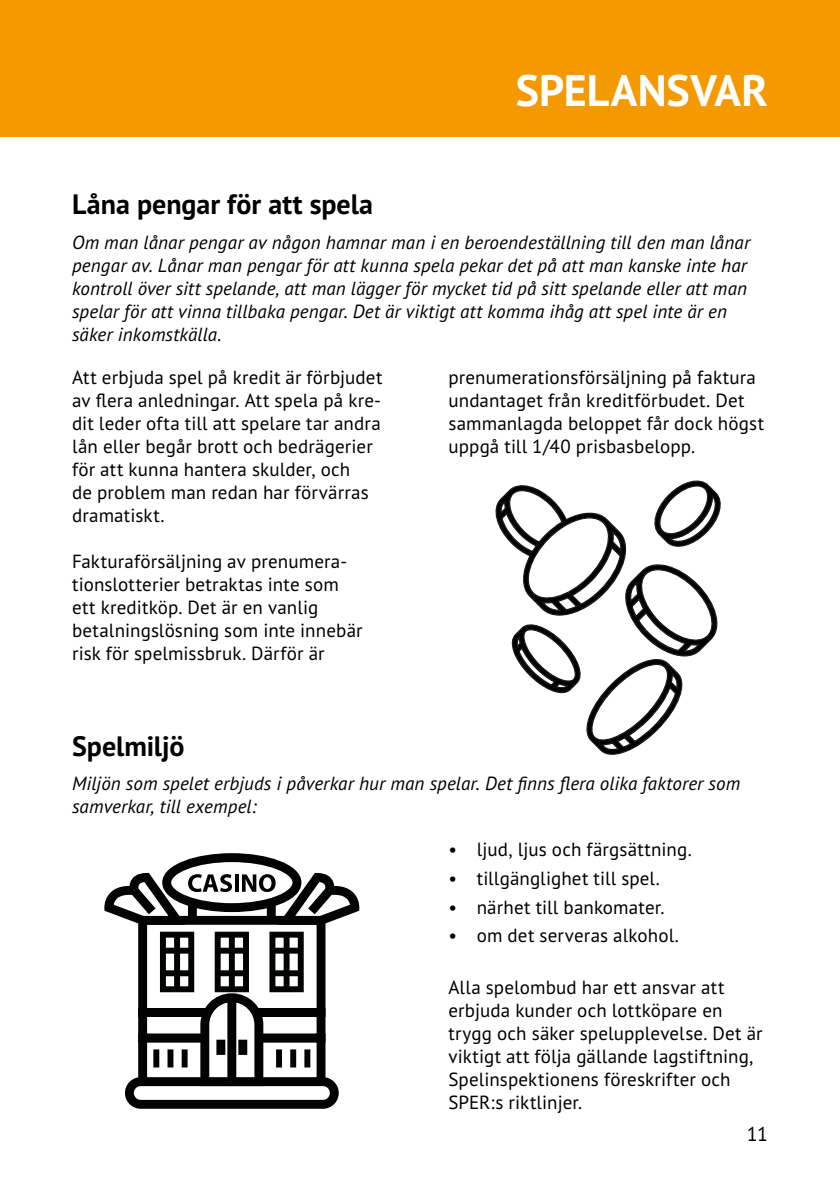
<style>
.page{position:relative;width:840px;height:1191px;background:#fff}
.page>*{position:absolute;margin:0;border:0;box-sizing:border-box;transform-origin:0 0}
.Rubrik_1{font:700 44px "PT Sans Pro";color:#fff}
.Rubrik_2{font:700 28px "PT Sans Pro";color:#000}
.t1{font:20px "PT Sans Pro";color:#000}
.Brödtext{font:19px/23px "PT Sans Pro";letter-spacing:.005em;color:#000}
.Ingress{font:italic 19px/23px "PT Sans Pro";letter-spacing:.005em;color:#000}
</style>
<div class="page">
<div style="left:0;top:0;width:839px;height:136px;background:#f49900"></div>
<svg style="left:495px;top:480px;width:225px;height:274px"></svg>
<div style="left:138px;top:916px;width:187px;height:101px;background:#fff;border:9px solid #010202"></div>
<div style="left:125px;top:1077px;width:213px;height:31px;border:9px solid #010202;border-radius:11px"></div>
<div style="left:138px;top:1033px;width:187px;height:53px;border:9px solid #010202"></div>
<div style="left:138px;top:1008px;width:187px;height:34px;border:9px solid #010202"></div>
<svg style="left:196px;top:992px;width:71px;height:95px"></svg>
<div style="left:227px;top:997px;width:9px;height:84px;background:#010202"></div>
<div style="left:216px;top:1039px;width:9px;height:16px;background:#010202"></div>
<div style="left:238px;top:1039px;width:9px;height:16px;background:#010202"></div>
<div style="left:153px;top:1049px;width:6px;height:18px;background:#010202"></div>
<div style="left:167px;top:1049px;width:6px;height:18px;background:#010202"></div>
<div style="left:181px;top:1049px;width:6px;height:18px;background:#010202"></div>
<div style="left:276px;top:1049px;width:6px;height:18px;background:#010202"></div>
<div style="left:290px;top:1049px;width:6px;height:18px;background:#010202"></div>
<div style="left:304px;top:1049px;width:6px;height:18px;background:#010202"></div>
<div style="left:214px;top:931px;width:35px;height:61px;background:#fff;border:6px solid #010202"></div>
<div style="left:229px;top:934px;width:6px;height:55px;background:#010202"></div>
<div style="left:217px;top:947px;width:29px;height:6px;background:#010202"></div>
<div style="left:217px;top:970px;width:29px;height:6px;background:#010202"></div>
<div style="left:160px;top:931px;width:34px;height:61px;background:#fff;border:6px solid #010202"></div>
<div style="left:174px;top:934px;width:6px;height:55px;background:#010202"></div>
<div style="left:163px;top:947px;width:28px;height:6px;background:#010202"></div>
<div style="left:163px;top:970px;width:28px;height:6px;background:#010202"></div>
<div style="left:269px;top:931px;width:34px;height:61px;background:#fff;border:6px solid #010202"></div>
<div style="left:283px;top:934px;width:6px;height:55px;background:#010202"></div>
<div style="left:272px;top:947px;width:28px;height:6px;background:#010202"></div>
<div style="left:272px;top:970px;width:28px;height:6px;background:#010202"></div>
<svg style="left:167px;top:857px;width:130px;height:50px"></svg>
<div style="left:162px;top:853px;width:139px;height:59px;border:9px solid #010202;border-radius:50%"></div>
<svg style="left:104px;top:868px;width:128px;height:63px"></svg>
<svg style="left:234px;top:874px;width:4px;height:17px"></svg>
<svg style="left:242px;top:868px;width:117px;height:63px"></svg>
<p class="Rubrik_1" style="left:515px;top:61px;width:253px">SPELANSVAR</p>
<p class="Rubrik_2" style="left:72px;top:186px;width:302px">Låna pengar för att spela</p>
<p class="Ingress" style="left:72px;top:230px;width:679px">Om man lånar pengar av någon hamnar man i en beroendeställning till den man lånar pengar av. Lånar man pengar för att kunna spela pekar det på att man kanske inte har kontroll över sitt spelande, att man lägger för mycket tid på sitt spelande eller att man spelar för att vinna tillbaka pengar. Det är viktigt att komma ihåg att spel inte är en säker inkomstkälla.</p>
<p class="Brödtext" style="left:72px;top:365px;width:312px">Att erbjuda spel på kredit är förbjudet av flera anledningar. Att spela på kre&shy;dit leder ofta till att spelare tar andra lån eller begår brott och bedrägerier för att kunna hantera skulder, och<br>de problem man redan har förvärras dramatiskt.</p>
<p class="Brödtext" style="left:72px;top:549px;width:292px">Fakturaförsäljning av prenumera&shy;tionslotterier betraktas inte som ett kreditköp. Det är en vanlig betalningslösning som inte innebär risk för spelmissbruk. Därför är</p>
<p class="Brödtext" style="left:448px;top:365px;width:317px">prenumerationsförsäljning på faktura undantaget från kreditförbudet. Det sammanlagda beloppet får dock högst uppgå till 1/40 prisbasbelopp.</p>
<p class="Rubrik_2" style="left:72px;top:727px;width:114px">Spelmiljö</p>
<p class="Ingress" style="left:72px;top:771px;width:669px">Miljön som spelet erbjuds i påverkar hur man spelar. Det finns flera olika faktorer som samverkar, till exempel:</p>
<p class="Brödtext" style="left:448px;top:837px;width:245px">• ljud, ljus och färgsättning.</p>
<p class="Brödtext" style="left:448px;top:866px;width:213px">• tillgänglighet till spel.</p>
<p class="Brödtext" style="left:448px;top:895px;width:218px">• närhet till bankomater.</p>
<p class="Brödtext" style="left:448px;top:923px;width:232px">• om det serveras alkohol.</p>
<p class="Brödtext" style="left:448px;top:975px;width:316px">Alla spelombud har ett ansvar att erbjuda kunder och lottköpare en trygg och säker spelupplevelse. Det är viktigt att följa gällande lagstiftning, Spelinspektionens föreskrifter och SPER:s riktlinjer.</p>
<p class="t1" style="left:746px;top:1121px;width:23px">11</p>
</div>
